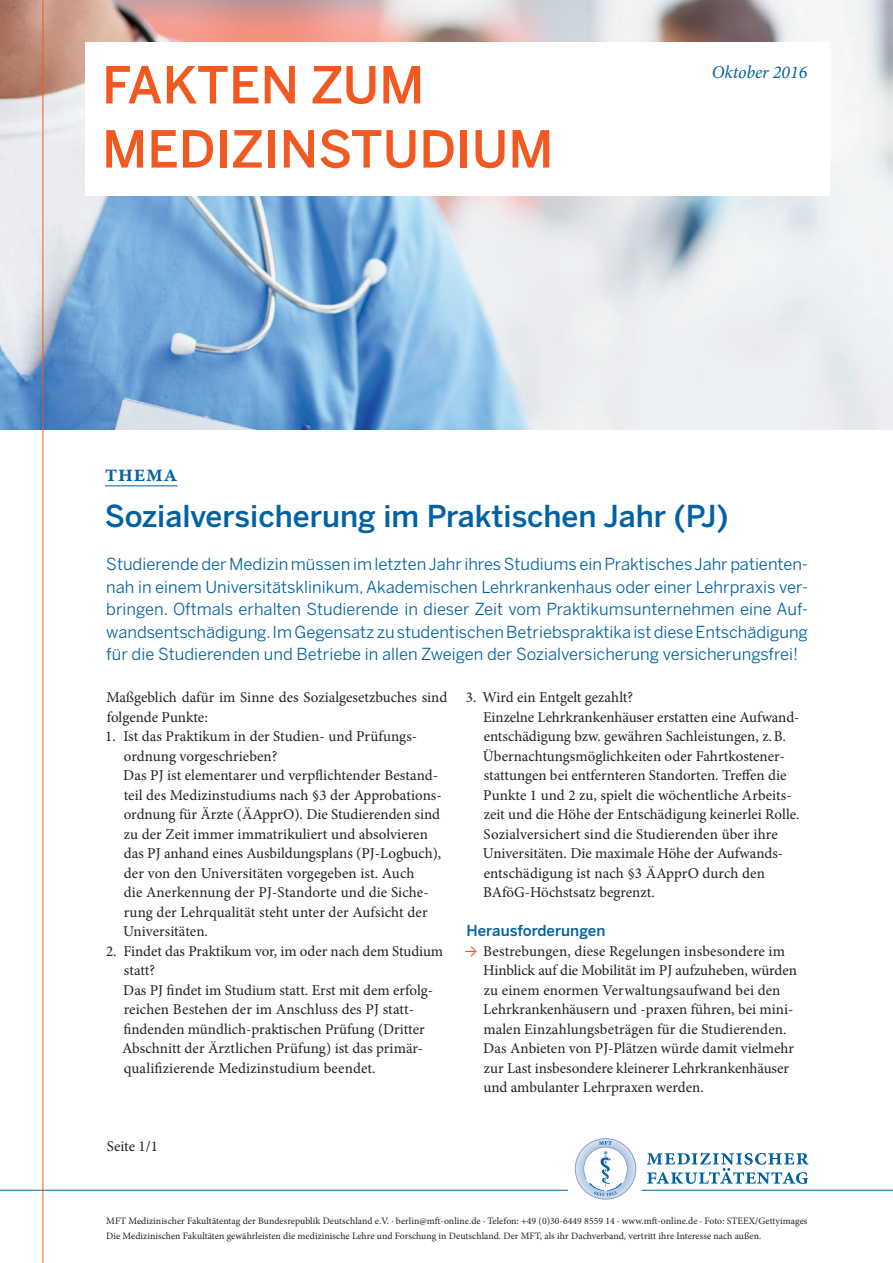
<style>
.page{position:relative;width:893px;height:1263px;background:#fff}
.page>*{position:absolute;margin:0;border:0;box-sizing:border-box;transform-origin:0 0}
.t1{font:500 50.7px "Benton Sans";color:#f15921}
._01_Überschrift_01{font:500 30px "Benton Sans";color:#0062a3}
._01_Rubrik{font:600 24px "Minion Pro";letter-spacing:.01em;color:#0062a3}
.t2{font:italic 18px "Minion Pro";color:#0062a3}
._01_Einstieg{font:16.5px/22.5px "Benton Sans";color:#0062a3;text-align:justify}
._01_Text{font:15px/19.5px "Minion Pro";color:#231f20}
._01_Zwischenüberschr{font:500 15px "Benton Sans";color:#0062a3}
.t3{font:9.75px "Minion Pro";letter-spacing:.005em;color:#231f20}
.s1{font-family:"Calibri";color:#f15921}
</style>
<div class="page">
<img style="left:0;top:0;width:893px;height:429px">
<hr style="left:642px;top:1190px;width:251px;height:1px;background:#0062a3">
<hr style="left:0;top:1190px;width:568px;height:1px;background:#0062a3">
<svg style="left:647px;top:1153px;width:162px;height:31px"></svg>
<svg style="left:575px;top:1138px;width:61px;height:61px"></svg>
<div style="left:575px;top:1138px;width:61px;height:61px;border:1px solid #7fa4cf;border-radius:50%"></div>
<svg style="left:583px;top:1141px;width:45px;height:55px"></svg>
<div style="left:85px;top:43px;width:744px;height:153px;background:#fff"></div>
<hr style="left:105px;top:485px;width:73px;height:1px;background:#0062a3">
<hr style="left:43px;top:0;width:1px;height:1263px;background:#f15921">
<p class="t1" style="left:102px;top:55px;width:324px">FAKTEN ZUM</p>
<p class="t1" style="left:102px;top:119px;width:453px">MEDIZINSTUDIUM</p>
<p class="t2" style="left:712px;top:60px;width:97px">Oktober 2016</p>
<p class="_01_Rubrik" style="left:105px;top:457px;width:75px">THEMA</p>
<p class="_01_Überschrift_01" style="left:105px;top:498px;width:625px">Sozialversicherung im Praktischen Jahr (PJ)</p>
<p class="_01_Einstieg" style="left:106px;top:553px;width:703px">Studierende der Medizin müssen im letzten Jahr ihres Studiums ein Praktisches Jahr patienten&shy;nah in einem Universitätsklinikum, Akademischen Lehrkrankenhaus oder einer Lehrpraxis ver&shy;bringen. Oftmals erhalten Studierende in dieser Zeit vom Praktikumsunternehmen eine Auf&shy;wandsentschädigung. Im Gegensatz zu studentischen Betriebspraktika ist diese Entschädigung für die Studierenden und Betriebe in allen Zweigen der Sozialversicherung versicherungsfrei!</p>
<p class="_01_Text" style="left:106px;top:688px;width:342px">Maßgeblich dafür im Sinne des Sozialgesetzbuches sind folgende Punkte:</p>
<p class="_01_Text" style="left:123px;top:727px;width:320px;text-indent:-18px">1. Ist das Praktikum in der Studien- und Prüfungs&shy;ordnung vorgeschrieben?<br>Das PJ ist elementarer und verpflichtender Bestand&shy;teil des Medizinstudiums nach §3 der Approbations&shy;ordnung für Ärzte (ÄApprO). Die Studierenden sind zu der Zeit immer immatrikuliert und absolvieren das PJ anhand eines Ausbildungsplans (PJ-Logbuch), der von den Universitäten vorgegeben ist. Auch<br>die Anerkennung der PJ-Standorte und die Siche&shy;rung der Lehrqualität steht unter der Aufsicht der Universitäten.</p>
<p class="_01_Text" style="left:122px;top:941px;width:323px;text-indent:-16px">2. Findet das Praktikum vor, im oder nach dem Studium statt?<br>Das PJ findet im Studium statt. Erst mit dem erfolg&shy;reichen Bestehen der im Anschluss des PJ statt&shy;findenden mündlich-praktischen Prüfung (Dritter Abschnitt der Ärztlichen Prüfung) ist das primär&shy;qualifizierende Medizinstudium beendet.</p>
<p class="_01_Text" style="left:107px;top:1136px;width:53px">Seite 1/1</p>
<p class="_01_Text" style="left:483px;top:688px;width:318px;text-indent:-17px">3. Wird ein Entgelt gezahlt?<br>Einzelne Lehrkrankenhäuser erstatten eine Aufwand&shy;entschädigung bzw. gewähren Sachleistungen, z.B.<br>Übernachtungsmöglichkeiten oder Fahrtkostener&shy;stattungen bei entfernteren Standorten. Treffen die Punkte 1 und 2 zu, spielt die wöchentliche Arbeits&shy;zeit und die Höhe der Entschädigung keinerlei Rolle.<br>Sozialversichert sind die Studierenden über ihre Universitäten. Die maximale Höhe der Aufwands&shy;entschädigung ist nach §3 ÄApprO durch den BAföG-Höchstsatz begrenzt.</p>
<p class="_01_Zwischenüberschr" style="left:466px;top:922px;width:140px">Herausforderungen</p>
<p class="_01_Text" style="left:483px;top:941px;width:315px;text-indent:-19px"><span class="s1">→</span> Bestrebungen, diese Regelungen insbesondere im Hinblick auf die Mobilität im PJ aufzuheben, würden zu einem enormen Verwaltungsaufwand bei den Lehrkrankenhäusern und -praxen führen, bei mini&shy;malen Einzahlungsbeträgen für die Studierenden.<br>Das Anbieten von PJ-Plätzen würde damit vielmehr zur Last insbesondere kleinerer Lehrkrankenhäuser und ambulanter Lehrpraxen werden.</p>
<p class="t3" style="left:106px;top:1215px;width:703px">MFT Medizinischer Fakultätentag der Bundesrepublik Deutschland e.V. · berlin@mft-online.de · Telefon: +49 (0)30-6449 8559 14 · www.mft-online.de · Foto: STEEX/Gettyimages</p>
<p class="t3" style="left:106px;top:1229px;width:656px">Die Medizinischen Fakultäten gewährleisten die medizinische Lehre und Forschung in Deutschland. Der MFT, als ihr Dachverband, vertritt ihre Interesse nach außen.</p>
</div>
